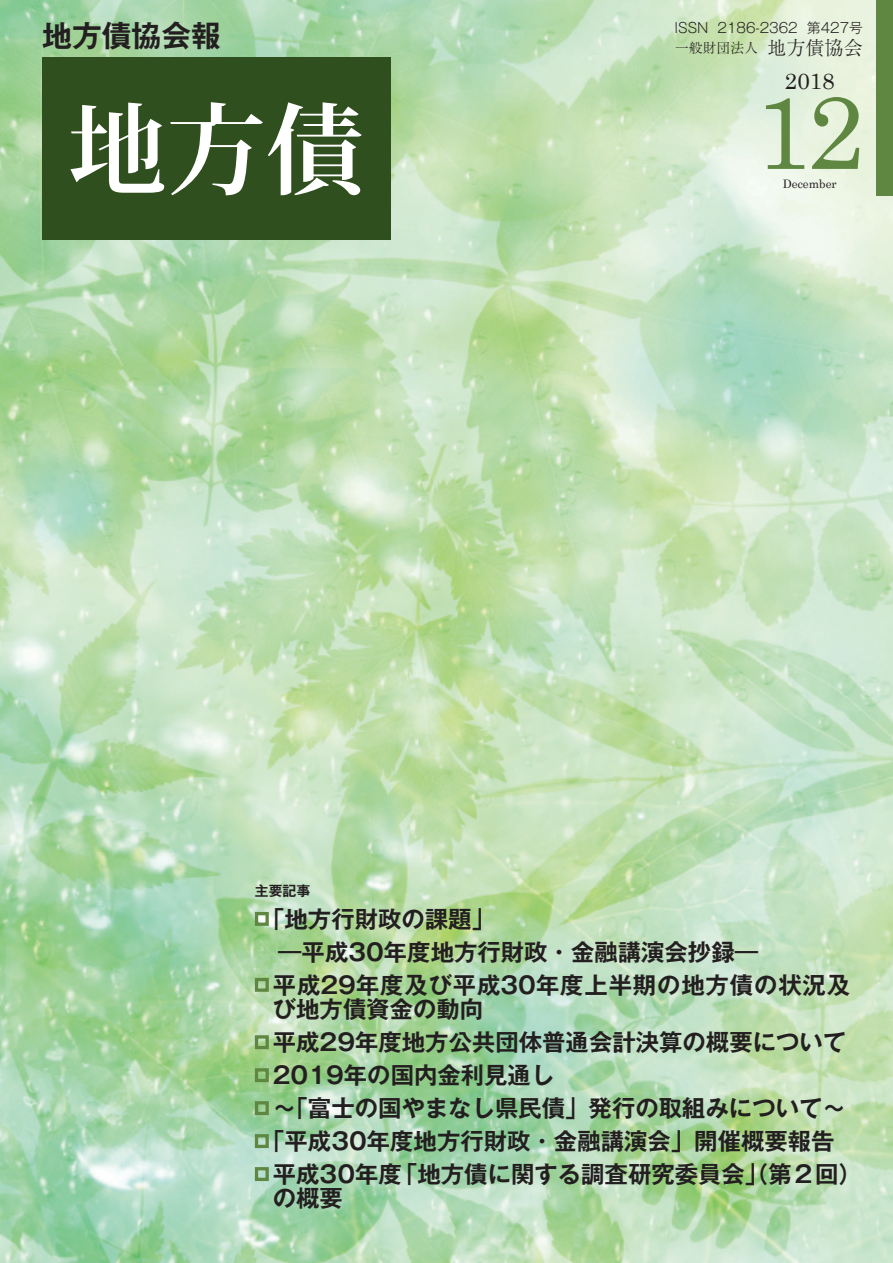
<style>
.page{position:relative;width:893px;height:1263px;background:#fff}
.page>*{position:absolute;margin:0;border:0;box-sizing:border-box;transform-origin:0 0}
.t1{font:104.1px "Century";color:#5f8742}
.t2{font:700 98.85px "Koz Min Pr 6 N";color:#fff}
.t3{font:700 29.7px "Gothic MB101 Pr 6 N De";color:#231f20}
.t4{font:700 23.4px "Gothic MB101 Pr 6 N De";color:#231f20}
.t5{font:700 23.4px "Gothic MB101 Pr 6 N De";letter-spacing:.035em;color:#231f20}
.t6{font:22.35px "Century";color:#231f20}
.t7{font:300 13.8px "Gothic MB101 Pr 6 N";color:#231f20}
.t8{font:300 13.8px "Ryumin Pr 6 N";color:#231f20}
.t9{font:700 13.8px "Gothic MB101 Pr 6 N De";color:#231f20}
.t10{font:11.7px "Century";color:#231f20}
.s1{font-size:19.2px}
</style>
<div class="page">
<img style="left:0;top:0;width:893px;height:1263px">
<div style="left:876px;top:0;width:17px;height:196px;background:#5f8742"></div>
<div style="left:42px;top:57px;width:349px;height:183px;background:#304f1f"></div>
<div style="left:255px;top:912px;width:14px;height:14px;border:3px solid #5f8742"></div>
<div style="left:255px;top:978px;width:14px;height:14px;border:3px solid #5f8742"></div>
<div style="left:255px;top:1035px;width:14px;height:14px;border:3px solid #5f8742"></div>
<div style="left:255px;top:1068px;width:14px;height:14px;border:3px solid #5f8742"></div>
<div style="left:255px;top:1101px;width:14px;height:14px;border:3px solid #5f8742"></div>
<div style="left:255px;top:1134px;width:14px;height:14px;border:3px solid #5f8742"></div>
<div style="left:255px;top:1167px;width:14px;height:14px;border:3px solid #5f8742"></div>
<p class="t3" style="left:42px;top:11px;width:180px">地方債協会報</p>
<h2 class="t2" style="left:68px;top:94px;width:298px">地方債</h2>
<p class="t7" style="left:675px;top:17px;width:190px">ISSN 2186-2362 第427号</p>
<p class="t6" style="left:785px;top:62px;width:51px">2018</p>
<h1 class="t1" style="left:754px;top:44px;width:112px">12</h1>
<p class="t10" style="left:783px;top:174px;width:55px">December</p>
<p class="t8" style="left:675px;top:37px;width:189px">一般財団法人 <span class="s1">地方債協会</span></p>
<p class="t9" style="left:255px;top:879px;width:57px">主要記事</p>
<p class="t4" style="left:261px;top:899px;width:235px">「地方行財政の課題」</p>
<p class="t4" style="left:255px;top:932px;width:505px">　―平成30年度地方行財政・金融講演会抄録―</p>
<p class="t5" style="left:273px;top:965px;width:579px">平成29年度及び平成30年度上半期の地方債の状況及</p>
<p class="t4" style="left:273px;top:990px;width:212px">び地方債資金の動向</p>
<p class="t4" style="left:273px;top:1023px;width:575px">平成29年度地方公共団体普通会計決算の概要について</p>
<p class="t4" style="left:273px;top:1056px;width:283px">2019年の国内金利見通し</p>
<p class="t4" style="left:273px;top:1089px;width:574px">～「富士の国やまなし県民債」発行の取組みについて～</p>
<p class="t4" style="left:261px;top:1122px;width:575px">「平成30年度地方行財政・金融講演会」開催概要報告</p>
<p class="t4" style="left:273px;top:1155px;width:590px">平成30年度「地方債に関する調査研究委員会」（第２回）</p>
<p class="t4" style="left:273px;top:1179px;width:72px">の概要</p>
</div>
